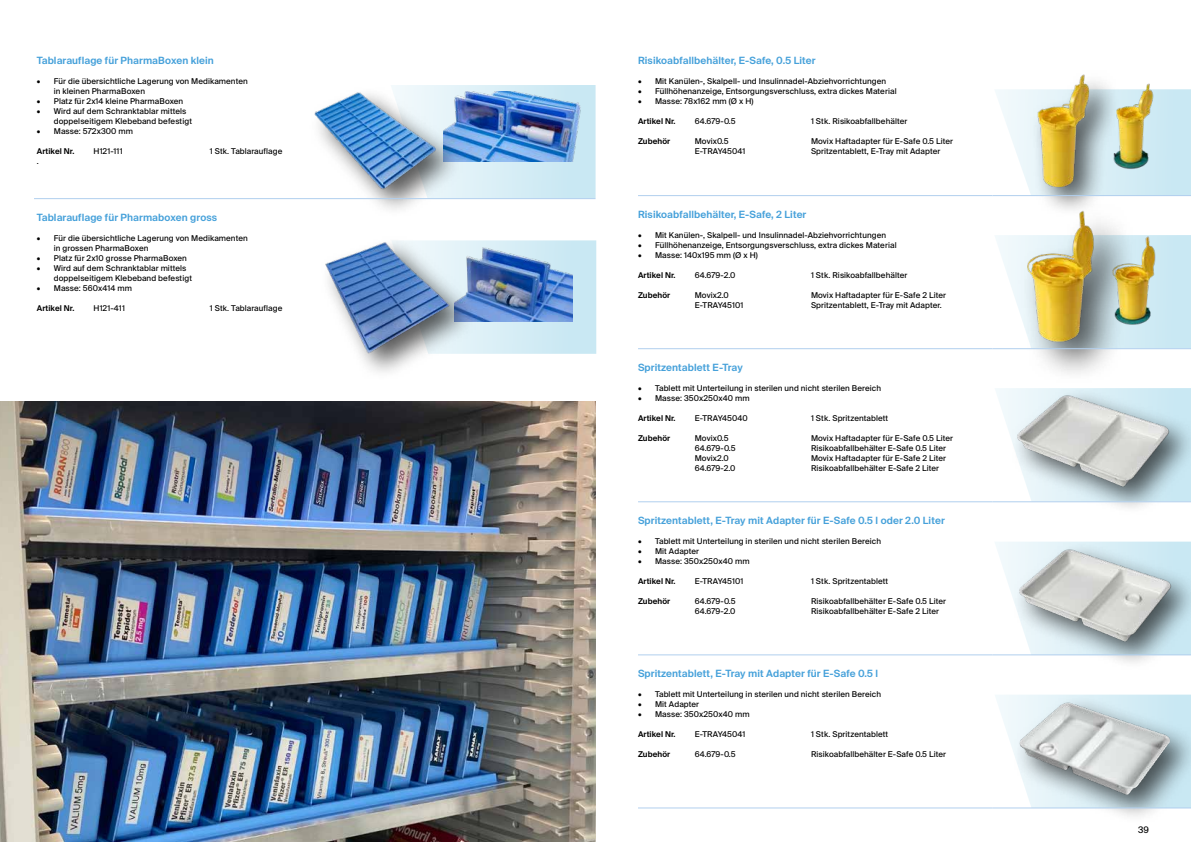
<style>
.page{position:relative;width:1191px;height:842px;background:#fff}
.page>*{position:absolute;margin:0;border:0;box-sizing:border-box;transform-origin:0 0}
.t1{font:600 10px "Suisse Intl";letter-spacing:.01em;color:#46a1da}
.t2{font:9px "Suisse Intl";color:#000}
.t3{font:8px/10px "Suisse Intl";letter-spacing:.01em;color:#000}
.t4{font:600 8px "Suisse Intl";letter-spacing:.01em;color:#000}
</style>
<div class="page">
<svg style="left:995px;top:89px;width:196px;height:106px"></svg>
<svg style="left:995px;top:235px;width:196px;height:113px"></svg>
<svg style="left:995px;top:388px;width:15px;height:45px"></svg>
<svg style="left:994px;top:542px;width:18px;height:113px"></svg>
<svg style="left:994px;top:695px;width:19px;height:113px"></svg>
<img style="left:1120px;top:83px;width:39px;height:89px">
<div style="left:1030px;top:69px;width:90px;height:149px;background:#000;opacity:.65"></div>
<img style="left:1022px;top:72px;width:76px;height:127px">
<svg style="left:477px;top:240px;width:119px;height:114px"></svg>
<svg style="left:456px;top:85px;width:139px;height:113px"></svg>
<img style="left:1136px;top:236px;width:24px;height:88px">
<div style="left:1017px;top:203px;width:119px;height:181px;background:#000;opacity:.65"></div>
<img style="left:1017px;top:210px;width:85px;height:138px">
<div style="left:1010px;top:388px;width:181px;height:128px;background:#000;opacity:.65"></div>
<img style="left:1010px;top:388px;width:167px;height:107px">
<img style="left:0;top:402px;width:595px;height:440px">
<img style="left:464px;top:91px;width:124px;height:70px">
<img style="left:477px;top:245px;width:95px;height:76px">
<div style="left:319px;top:235px;width:158px;height:146px;background:#000;opacity:.65"></div>
<img style="left:319px;top:235px;width:155px;height:122px">
<div style="left:1012px;top:542px;width:179px;height:128px;background:#000;opacity:.65"></div>
<img style="left:1012px;top:541px;width:167px;height:108px">
<div style="left:1013px;top:695px;width:178px;height:129px;background:#000;opacity:.65"></div>
<img style="left:1012px;top:697px;width:165px;height:105px">
<div style="left:309px;top:86px;width:155px;height:132px;background:#000;opacity:.65"></div>
<img style="left:309px;top:85px;width:147px;height:110px">
<hr style="left:638px;top:195px;width:354px;height:1px;background:#b1cfee">
<hr style="left:992px;top:195px;width:199px;height:1px;background:#b1cfee">
<hr style="left:638px;top:348px;width:354px;height:1px;background:#b1cfee">
<hr style="left:992px;top:348px;width:199px;height:1px;background:#b1cfee">
<hr style="left:638px;top:502px;width:354px;height:1px;background:#b1cfee">
<hr style="left:992px;top:502px;width:199px;height:1px;background:#b1cfee">
<hr style="left:638px;top:655px;width:354px;height:1px;background:#b1cfee">
<hr style="left:992px;top:655px;width:199px;height:1px;background:#b1cfee">
<hr style="left:638px;top:808px;width:354px;height:1px;background:#b1cfee">
<hr style="left:992px;top:808px;width:199px;height:1px;background:#b1cfee">
<hr style="left:34px;top:198px;width:354px;height:1px;background:#b1cfee">
<hr style="left:388px;top:198px;width:207px;height:1px;background:#b1cfee">
<p class="t1" style="left:37px;top:55px;width:178px">Tablarauflage für PharmaBoxen klein</p>
<p class="t3" style="left:54px;top:77px;width:195px;text-indent:-17px">• Für die übersichtliche Lagerung von Medikamenten in kleinen PharmaBoxen</p>
<p class="t3" style="left:37px;top:97px;width:148px">• Platz für 2x14 kleine PharmaBoxen</p>
<p class="t3" style="left:54px;top:107px;width:140px;text-indent:-17px">• Wird auf dem Schranktablar mittels doppelseitigem Klebeband befestigt</p>
<p class="t3" style="left:37px;top:127px;width:98px">• Masse: 572x300 mm</p>
<p class="t4" style="left:37px;top:147px;width:39px">Artikel Nr.</p>
<p class="t3" style="left:94px;top:147px;width:31px">H121-111</p>
<p class="t3" style="left:210px;top:147px;width:74px">1 Stk. Tablarauflage</p>
<p class="t3" style="left:37px;top:157px;width:3px">.</p>
<p class="t1" style="left:37px;top:211px;width:182px">Tablarauflage für Pharmaboxen gross</p>
<p class="t3" style="left:54px;top:233px;width:195px;text-indent:-17px">• Für die übersichtliche Lagerung von Medikamenten in grossen PharmaBoxen</p>
<p class="t3" style="left:37px;top:253px;width:152px">• Platz für 2x10 grosse PharmaBoxen</p>
<p class="t3" style="left:54px;top:263px;width:140px;text-indent:-17px">• Wird auf dem Schranktablar mittels doppelseitigem Klebeband befestigt</p>
<p class="t3" style="left:37px;top:283px;width:97px">• Masse: 560x414 mm</p>
<p class="t4" style="left:37px;top:303px;width:39px">Artikel Nr.</p>
<p class="t3" style="left:94px;top:303px;width:33px">H121-411</p>
<p class="t3" style="left:210px;top:303px;width:74px">1 Stk. Tablarauflage</p>
<p class="t1" style="left:638px;top:55px;width:179px">Risikoabfallbehälter, E-Safe, 0.5 Liter</p>
<p class="t3" style="left:638px;top:77px;width:249px">• Mit Kanülen-, Skalpell- und Insulinnadel-Abziehvorrichtungen</p>
<p class="t3" style="left:638px;top:87px;width:260px">• Füllhöhenanzeige, Entsorgungsverschluss, extra dickes Material</p>
<p class="t3" style="left:638px;top:97px;width:117px">• Masse: 78x162 mm (Ø x H)</p>
<p class="t4" style="left:638px;top:117px;width:39px">Artikel Nr.</p>
<p class="t3" style="left:694px;top:117px;width:42px">64.679-0.5</p>
<p class="t3" style="left:811px;top:117px;width:98px">1 Stk. Risikoabfallbehälter</p>
<p class="t4" style="left:638px;top:137px;width:34px">Zubehör</p>
<p class="t3" style="left:694px;top:137px;width:35px">Movix0.5</p>
<p class="t3" style="left:811px;top:137px;width:144px">Movix Haftadapter für E-Safe 0.5 Liter</p>
<p class="t3" style="left:695px;top:147px;width:52px">E-TRAY45041</p>
<p class="t3" style="left:811px;top:147px;width:131px">Spritzentablett, E-Tray mit Adapter</p>
<p class="t1" style="left:638px;top:208px;width:170px">Risikoabfallbehälter, E-Safe, 2 Liter</p>
<p class="t3" style="left:638px;top:230px;width:249px">• Mit Kanülen-, Skalpell- und Insulinnadel-Abziehvorrichtungen</p>
<p class="t3" style="left:638px;top:240px;width:260px">• Füllhöhenanzeige, Entsorgungsverschluss, extra dickes Material</p>
<p class="t3" style="left:638px;top:250px;width:121px">• Masse: 140x195 mm (Ø x H)</p>
<p class="t4" style="left:638px;top:270px;width:39px">Artikel Nr.</p>
<p class="t3" style="left:694px;top:270px;width:42px">64.679-2.0</p>
<p class="t3" style="left:811px;top:270px;width:98px">1 Stk. Risikoabfallbehälter</p>
<p class="t4" style="left:638px;top:290px;width:34px">Zubehör</p>
<p class="t3" style="left:694px;top:290px;width:35px">Movix2.0</p>
<p class="t3" style="left:811px;top:290px;width:137px">Movix Haftadapter für E-Safe 2 Liter</p>
<p class="t3" style="left:695px;top:300px;width:50px">E-TRAY45101</p>
<p class="t3" style="left:811px;top:300px;width:132px">Spritzentablett, E-Tray mit Adapter.</p>
<p class="t1" style="left:638px;top:361px;width:106px">Spritzentablett E-Tray</p>
<p class="t3" style="left:638px;top:383px;width:244px">• Tablett mit Unterteilung in sterilen und nicht sterilen Bereich</p>
<p class="t3" style="left:638px;top:393px;width:113px">• Masse: 350x250x40 mm</p>
<p class="t4" style="left:638px;top:413px;width:39px">Artikel Nr.</p>
<p class="t3" style="left:694px;top:413px;width:55px">E-TRAY45040</p>
<p class="t3" style="left:811px;top:413px;width:79px">1 Stk. Spritzentablett</p>
<p class="t4" style="left:638px;top:433px;width:34px">Zubehör</p>
<p class="t3" style="left:694px;top:433px;width:35px">Movix0.5</p>
<p class="t3" style="left:811px;top:433px;width:144px">Movix Haftadapter für E-Safe 0.5 Liter</p>
<p class="t3" style="left:695px;top:443px;width:42px">64.679-0.5</p>
<p class="t3" style="left:811px;top:443px;width:137px">Risikoabfallbehälter E-Safe 0.5 Liter</p>
<p class="t3" style="left:695px;top:453px;width:35px">Movix2.0</p>
<p class="t3" style="left:811px;top:453px;width:137px">Movix Haftadapter für E-Safe 2 Liter</p>
<p class="t3" style="left:695px;top:463px;width:42px">64.679-2.0</p>
<p class="t3" style="left:811px;top:463px;width:130px">Risikoabfallbehälter E-Safe 2 Liter</p>
<p class="t1" style="left:638px;top:514px;width:308px">Spritzentablett, E-Tray mit Adapter für E-Safe 0.5 l oder 2.0 Liter</p>
<p class="t3" style="left:638px;top:536px;width:244px">• Tablett mit Unterteilung in sterilen und nicht sterilen Bereich</p>
<p class="t3" style="left:638px;top:546px;width:63px">• Mit Adapter</p>
<p class="t3" style="left:638px;top:556px;width:113px">• Masse: 350x250x40 mm</p>
<p class="t4" style="left:638px;top:576px;width:39px">Artikel Nr.</p>
<p class="t3" style="left:694px;top:576px;width:50px">E-TRAY45101</p>
<p class="t3" style="left:811px;top:576px;width:79px">1 Stk. Spritzentablett</p>
<p class="t4" style="left:638px;top:596px;width:34px">Zubehör</p>
<p class="t3" style="left:694px;top:596px;width:42px">64.679-0.5</p>
<p class="t3" style="left:811px;top:596px;width:137px">Risikoabfallbehälter E-Safe 0.5 Liter</p>
<p class="t3" style="left:695px;top:606px;width:42px">64.679-2.0</p>
<p class="t3" style="left:811px;top:606px;width:130px">Risikoabfallbehälter E-Safe 2 Liter</p>
<p class="t1" style="left:638px;top:667px;width:242px">Spritzentablett, E-Tray mit Adapter für E-Safe 0.5 l</p>
<p class="t3" style="left:638px;top:689px;width:244px">• Tablett mit Unterteilung in sterilen und nicht sterilen Bereich</p>
<p class="t3" style="left:638px;top:699px;width:63px">• Mit Adapter</p>
<p class="t3" style="left:638px;top:709px;width:113px">• Masse: 350x250x40 mm</p>
<p class="t4" style="left:638px;top:729px;width:39px">Artikel Nr.</p>
<p class="t3" style="left:694px;top:729px;width:52px">E-TRAY45041</p>
<p class="t3" style="left:811px;top:729px;width:79px">1 Stk. Spritzentablett</p>
<p class="t4" style="left:638px;top:749px;width:34px">Zubehör</p>
<p class="t3" style="left:694px;top:749px;width:42px">64.679-0.5</p>
<p class="t3" style="left:811px;top:749px;width:137px">Risikoabfallbehälter E-Safe 0.5 Liter</p>
<p class="t2" style="left:1138px;top:824px;width:12px">39</p>
</div>
